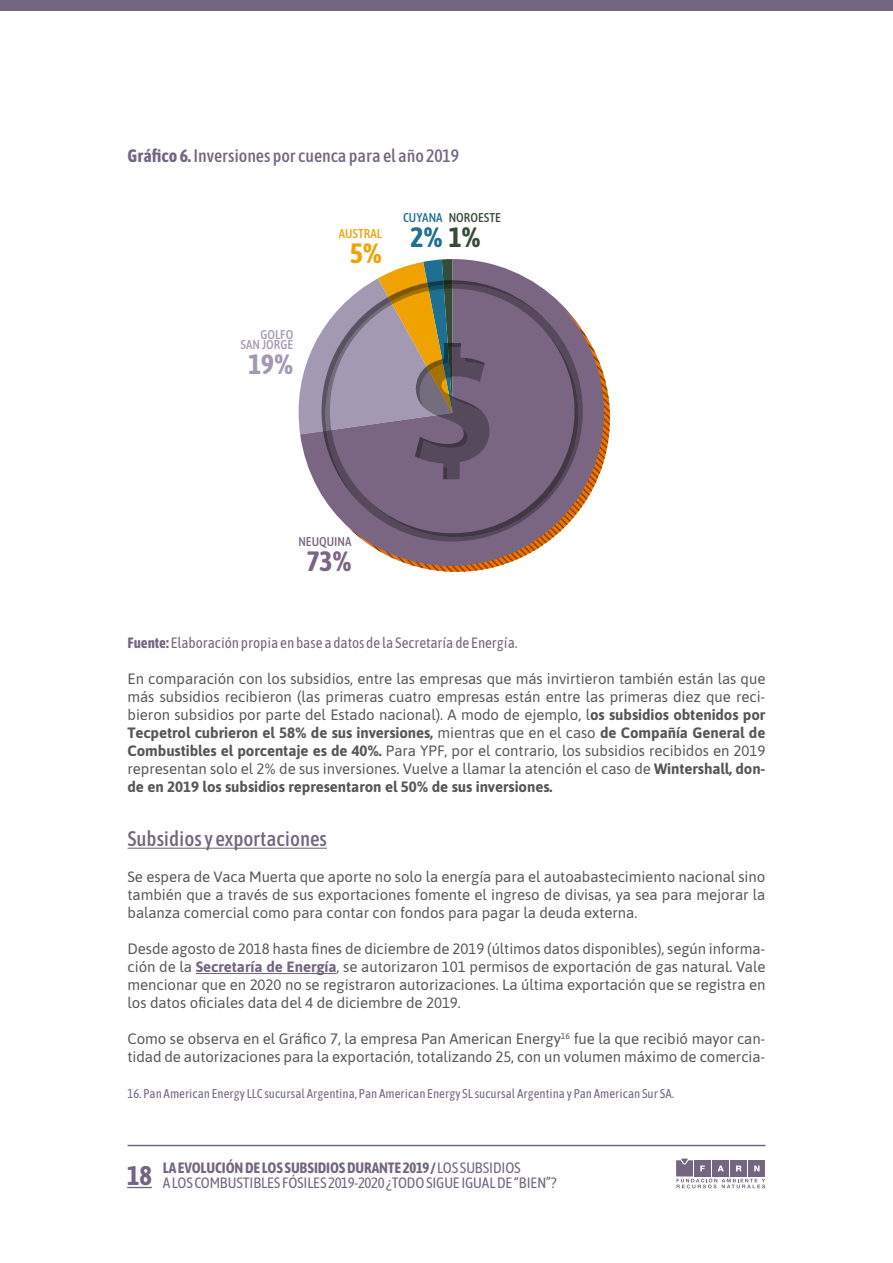
<style>
.page{position:relative;width:893px;height:1263px;background:#fff}
.page>*{position:absolute;margin:0;border:0;box-sizing:border-box;transform-origin:0 0}
.t1{font:700 condensed 27.9px "Asap";color:#1e7091}
.t2{font:700 condensed 27.9px "Asap";color:#a499b3}
.t3{font:700 condensed 27.9px "Asap";color:#7a6682}
.t4{font:700 condensed 27.9px "Asap";color:#f0a300}
.t5{font:700 condensed 27px "Asap";color:#746681}
.t6{font:500 condensed 21px "Asap";letter-spacing:-.005em;color:#746681}
.t7{font:500 condensed 18px "Asap";letter-spacing:-.005em;color:#746681}
.t8{font:15px/18px "Asap";letter-spacing:-.005em;color:#575756;text-align:justify}
.t9{font:condensed 15px/15px "Asap";letter-spacing:-.01em;color:#746681}
.t10{font:condensed 12.75px "Asap";color:#746681}
.t11{font:500 condensed 12.75px/10.2px "Asap";color:#a499b3;text-align:right}
.t12{font:500 condensed 12.75px "Asap";color:#374c37}
.t13{font:500 condensed 12.75px "Asap";color:#7a6682}
.t14{font:500 condensed 12.75px "Asap";color:#f0a300}
.t15{font:500 condensed 12.75px "Asap";color:#1e7091}
.s1{font-weight:700}
.s2{color:#374c37}
.s3{font-weight:700;color:#746681}
</style>
<div class="page">
<svg style="left:676px;top:1158px;width:89px;height:30px"></svg>
<hr style="left:128px;top:1145px;width:637px;height:1px;background:#746681">
<svg style="left:127px;top:1187px;width:25px;height:1px"></svg>
<div style="left:0;top:0;width:893px;height:11px;background:#746681"></div>
<hr style="left:128px;top:848px;width:199px;height:1px;background:#746681">
<hr style="left:196px;top:973px;width:141px;height:1px;background:#746681">
<svg style="left:298px;top:259px;width:312px;height:313px"></svg>
<p class="t7" style="left:128px;top:144px;width:333px"><span class="s1">Gráfico 6.</span> Inversiones por cuenca para el año 2019</p>
<p class="t11" style="left:240px;top:329px;width:54px">GOLFO<br>SAN JORGE</p>
<h1 class="t2" style="left:248px;top:346px;width:46px">19%</h1>
<p class="t14" style="left:339px;top:225px;width:45px">AUSTRAL</p>
<h1 class="t4" style="left:350px;top:235px;width:34px">5%</h1>
<p class="t12" style="left:449px;top:209px;width:54px">NOROESTE</p>
<h1 class="t1" style="left:411px;top:219px;width:72px">2% <span class="s2">1%</span></h1>
<p class="t15" style="left:403px;top:209px;width:41px">CUYANA</p>
<p class="t13" style="left:298px;top:533px;width:55px">NEUQUINA</p>
<h1 class="t3" style="left:307px;top:542px;width:46px">73%</h1>
<p class="t9" style="left:128px;top:635px;width:392px"><span class="s1">Fuente:</span> Elaboración propia en base a datos de la Secretaría de Energía.</p>
<p class="t8" style="left:128px;top:669px;width:639px">En comparación con los subsidios, entre las empresas que más invirtieron también están las que más subsidios recibieron (las primeras cuatro empresas están entre las primeras diez que reci&shy;bieron subsidios por parte del Estado nacional). A modo de ejemplo, l<span class="s1">os subsidios obtenidos por Tecpetrol cubrieron el 58% de sus inversiones,</span> mientras que en el caso <span class="s1">de Compañía General de Combustibles el porcentaje es de 40%.</span> Para YPF, por el contrario, los subsidios recibidos en 2019 representan solo el 2% de sus inversiones. Vuelve a llamar la atención el caso de <span class="s1">Wintershall, don&shy;de en 2019 los subsidios representaron el 50% de sus inversiones.</span></p>
<h3 class="t6" style="left:128px;top:825px;width:201px">Subsidios y exportaciones</h3>
<p class="t8" style="left:128px;top:867px;width:639px">Se espera de Vaca Muerta que aporte no solo la energía para el autoabastecimiento nacional sino también que a través de sus exportaciones fomente el ingreso de divisas, ya sea para mejorar la balanza comercial como para contar con fondos para pagar la deuda externa.</p>
<p class="t8" style="left:128px;top:939px;width:639px">Desde agosto de 2018 hasta fines de diciembre de 2019 (últimos datos disponibles), según informa&shy;ción de la <span class="s3">Secretaría de Energía</span>, se autorizaron 101 permisos de exportación de gas natural. Vale mencionar que en 2020 no se registraron autorizaciones. La última exportación que se registra en los datos oficiales data del 4 de diciembre de 2019.</p>
<p class="t8" style="left:128px;top:1029px;width:639px">Como se observa en el Gráfico 7, la empresa Pan American Energy<sup>16</sup> fue la que recibió mayor can&shy;tidad de autorizaciones para la exportación, totalizando 25, con un volumen máximo de comercia-</p>
<p class="t10" style="left:128px;top:1085px;width:548px">16. Pan American Energy LLC sucursal Argentina, Pan American Energy SL sucursal Argentina y Pan American Sur SA.</p>
<h2 class="t5" style="left:127px;top:1157px;width:26px">18</h2>
<p class="t9" style="left:163px;top:1159px;width:396px"><span class="s1">LA EVOLUCIÓN DE LOS SUBSIDIOS DURANTE 2019 /</span> LOS SUBSIDIOS<br>A LOS COMBUSTIBLES FÓSILES 2019-2020 ¿TODO SIGUE IGUAL DE “BIEN”?</p>
</div>
